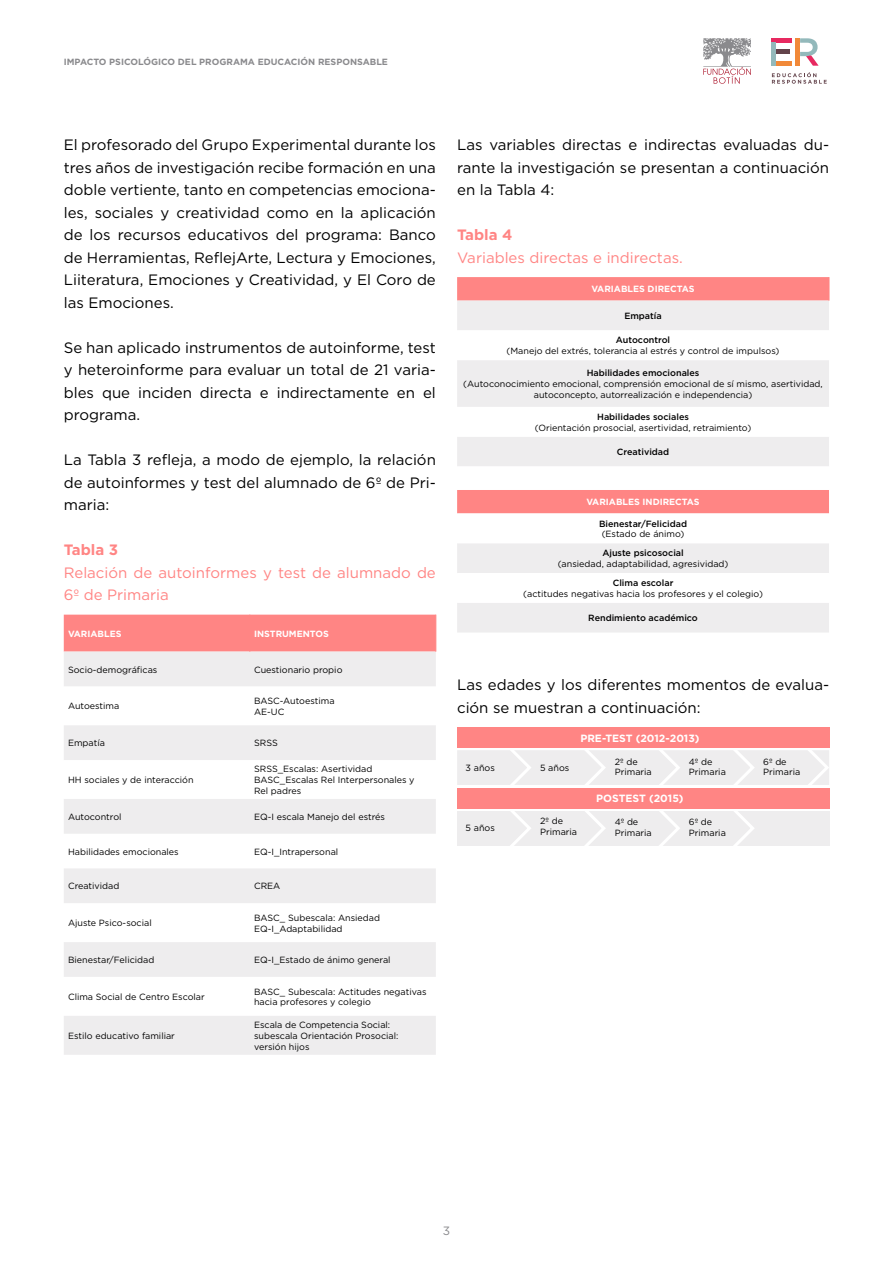
<style>
.page{position:relative;width:893px;height:1263px;background:#fff}
.page>*{position:absolute;margin:0;border:0;box-sizing:border-box;transform-origin:0 0}
.t1{font:15px/22.5px "Gotham";color:#000;text-align:justify}
.t2{font:15px/22.5px "Gotham";color:#ff8584}
.t3{font:700 15px "Gotham";color:#ff8584}
.t4{font:12px "Gotham";color:#8a8a8d}
.t5{font:700 10.5px "Gotham";color:#fff}
.t6{font:9px/10.8px "Gotham";color:#000}
.t7{font:500 9px "Gotham";color:#000}
.t8{font:700 9px "Gotham";color:#fff}
.t9{font:700 9px "Gotham";color:#8a8a8d}
</style>
<div class="page">
<svg style="left:772px;top:72px;width:55px;height:12px"></svg>
<hr style="left:775px;top:50px;width:15px;height:4px;background:#63434b">
<div style="left:771px;top:38px;width:21px;height:5px;background:#e72960"></div>
<div style="left:772px;top:61px;width:20px;height:5px;background:#f18939"></div>
<div style="left:771px;top:43px;width:5px;height:23px;background:#93b9bb"></div>
<svg style="left:800px;top:38px;width:19px;height:28px"></svg>
<div style="left:795px;top:38px;width:5px;height:28px;background:#f18939"></div>
<svg style="left:703px;top:38px;width:48px;height:46px"></svg>
<svg style="left:457px;top:277px;width:372px;height:24px;fill:#ff8584"></svg>
<div style="left:457px;top:301px;width:372px;height:331px;background:#eeedee"></div>
<svg style="left:457px;top:330px;width:372px;height:273px"></svg>
<svg style="left:829px;top:277px;width:1px;height:24px"></svg>
<div style="left:64px;top:615px;width:372px;height:37px;background:#ff8584"></div>
<svg style="left:64px;top:652px;width:372px;height:403px;fill:#eeedee"></svg>
<hr style="left:250px;top:615px;width:1px;height:37px;background:#ff8584">
<hr style="left:436px;top:615px;width:1px;height:37px;background:#ff8584">
<div style="left:457px;top:727px;width:372px;height:21px;background:#ff8584"></div>
<svg style="left:457px;top:739px;width:373px;height:107px"></svg>
<div style="left:457px;top:788px;width:372px;height:20px;background:#ff8584"></div>
<p class="t9" style="left:64px;top:55px;width:326px">IMPACTO PSICOLÓGICO DEL PROGRAMA EDUCACIÓN RESPONSABLE</p>
<p class="t1" style="left:64px;top:133px;width:374px">El profesorado del Grupo Experimental durante los tres años de investigación recibe formación en una doble vertiente, tanto en competencias emociona&shy;les, sociales y creatividad como en la aplicación de los recursos educativos del programa: Banco de Herramientas, ReflejArte, Lectura y Emociones, Liiteratura, Emociones y Creatividad, y El Coro de las Emociones.</p>
<p class="t1" style="left:64px;top:336px;width:374px">Se han aplicado instrumentos de autoinforme, test y heteroinforme para evaluar un total de 21 varia&shy;bles que inciden directa e indirectamente en el programa.</p>
<p class="t1" style="left:64px;top:448px;width:374px">La Tabla 3 refleja, a modo de ejemplo, la relación de autoinformes y test del alumnado de 6º de Pri&shy;maria:</p>
<p class="t3" style="left:64px;top:540px;width:56px">Tabla 3</p>
<p class="t2" style="left:64px;top:561px;width:374px">Relación de autoinformes y test de alumnado de<br>6º de Primaria</p>
<p class="t8" style="left:68px;top:627px;width:55px">VARIABLES</p>
<p class="t8" style="left:254px;top:627px;width:76px">INSTRUMENTOS</p>
<p class="t6" style="left:68px;top:664px;width:91px">Socio-demográficas</p>
<p class="t6" style="left:254px;top:664px;width:90px">Cuestionario propio</p>
<p class="t6" style="left:68px;top:701px;width:53px">Autoestima</p>
<p class="t6" style="left:254px;top:695px;width:82px">BASC-Autoestima</p>
<p class="t6" style="left:254px;top:706px;width:32px">AE-UC</p>
<p class="t6" style="left:68px;top:737px;width:38px">Empatía</p>
<p class="t6" style="left:254px;top:737px;width:25px">SRSS</p>
<p class="t6" style="left:68px;top:774px;width:127px">HH sociales y de interacción</p>
<p class="t6" style="left:254px;top:763px;width:120px">SRSS_Escalas: Asertividad</p>
<p class="t6" style="left:254px;top:774px;width:162px">BASC_Escalas Rel Interpersonales y<br>Rel padres</p>
<p class="t6" style="left:68px;top:811px;width:55px">Autocontrol</p>
<p class="t6" style="left:254px;top:811px;width:132px">EQ-I escala Manejo del estrés</p>
<p class="t6" style="left:68px;top:846px;width:112px">Habilidades emocionales</p>
<p class="t6" style="left:254px;top:846px;width:86px">EQ-I_Intrapersonal</p>
<p class="t6" style="left:68px;top:881px;width:53px">Creatividad</p>
<p class="t6" style="left:254px;top:881px;width:28px">CREA</p>
<p class="t6" style="left:68px;top:917px;width:85px">Ajuste Psico-social</p>
<p class="t6" style="left:254px;top:912px;width:127px">BASC_ Subescala: Ansiedad</p>
<p class="t6" style="left:254px;top:923px;width:90px">EQ-I_Adaptabilidad</p>
<p class="t6" style="left:68px;top:954px;width:88px">Bienestar/Felicidad</p>
<p class="t6" style="left:254px;top:954px;width:138px">EQ-I_Estado de ánimo general</p>
<p class="t6" style="left:68px;top:991px;width:138px">Clima Social de Centro Escolar</p>
<p class="t6" style="left:254px;top:986px;width:174px">BASC_ Subescala: Actitudes negativas hacia profesores y colegio</p>
<p class="t6" style="left:68px;top:1030px;width:108px">Estilo educativo familiar</p>
<p class="t6" style="left:254px;top:1019px;width:146px">Escala de Competencia Social: subescala Orientación Prosocial: versión hijos</p>
<p class="t1" style="left:457px;top:133px;width:374px">Las variables directas e indirectas evaluadas du&shy;rante la investigación se presentan a continuación en la Tabla 4:</p>
<p class="t3" style="left:457px;top:225px;width:57px">Tabla 4</p>
<p class="t2" style="left:457px;top:246px;width:227px">Variables directas e indirectas.</p>
<p class="t8" style="left:591px;top:283px;width:105px">VARIABLES DIRECTAS</p>
<p class="t7" style="left:624px;top:310px;width:39px">Empatía</p>
<p class="t7" style="left:616px;top:334px;width:56px">Autocontrol</p>
<p class="t6" style="left:507px;top:345px;width:274px">(Manejo del extrés, tolerancia al estrés y control de impulsos)</p>
<p class="t7" style="left:587px;top:367px;width:114px">Habilidades emocionales</p>
<p class="t6" style="left:463px;top:378px;width:361px;text-align:center">(Autoconocimiento emocional, comprensión emocional de sí mismo, asertividad, autoconcepto, autorrealización e independencia)</p>
<p class="t7" style="left:597px;top:411px;width:93px">Habilidades sociales</p>
<p class="t6" style="left:535px;top:422px;width:218px">(Orientación prosocial, asertividad, retraimiento)</p>
<p class="t7" style="left:617px;top:446px;width:54px">Creatividad</p>
<p class="t8" style="left:586px;top:496px;width:115px">VARIABLES INDIRECTAS</p>
<p class="t7" style="left:599px;top:517px;width:90px">Bienestar/Felicidad</p>
<p class="t6" style="left:602px;top:529px;width:84px">(Estado de ánimo)</p>
<p class="t7" style="left:602px;top:547px;width:83px">Ajuste psicosocial</p>
<p class="t6" style="left:558px;top:558px;width:172px">(ansiedad, adaptabilidad, agresividad)</p>
<p class="t7" style="left:613px;top:577px;width:62px">Clima escolar</p>
<p class="t6" style="left:523px;top:588px;width:241px">(actitudes negativas hacia los profesores y el colegio)</p>
<p class="t7" style="left:588px;top:612px;width:111px">Rendimiento académico</p>
<p class="t1" style="left:457px;top:673px;width:374px">Las edades y los diferentes momentos de evalua&shy;ción se muestran a continuación:</p>
<p class="t6" style="left:466px;top:762px;width:31px">3 años</p>
<p class="t6" style="left:540px;top:762px;width:31px">5 años</p>
<p class="t5" style="left:580px;top:731px;width:121px">PRE-TEST (2012-2013)</p>
<p class="t6" style="left:615px;top:756px;width:24px">2º de</p>
<p class="t6" style="left:615px;top:766px;width:39px">Primaria</p>
<p class="t6" style="left:689px;top:756px;width:25px">4º de</p>
<p class="t6" style="left:689px;top:766px;width:39px">Primaria</p>
<p class="t5" style="left:596px;top:792px;width:89px">POSTEST (2015)</p>
<p class="t6" style="left:466px;top:822px;width:31px">5 años</p>
<p class="t6" style="left:540px;top:815px;width:24px">2º de</p>
<p class="t6" style="left:540px;top:826px;width:39px">Primaria</p>
<p class="t6" style="left:615px;top:816px;width:25px">4º de</p>
<p class="t6" style="left:615px;top:827px;width:39px">Primaria</p>
<p class="t6" style="left:689px;top:816px;width:25px">6º de</p>
<p class="t6" style="left:689px;top:827px;width:39px">Primaria</p>
<p class="t6" style="left:763px;top:756px;width:25px">6º de</p>
<p class="t6" style="left:763px;top:766px;width:39px">Primaria</p>
<h2 class="t4" style="left:443px;top:1223px;width:9px">3</h2>
</div>
